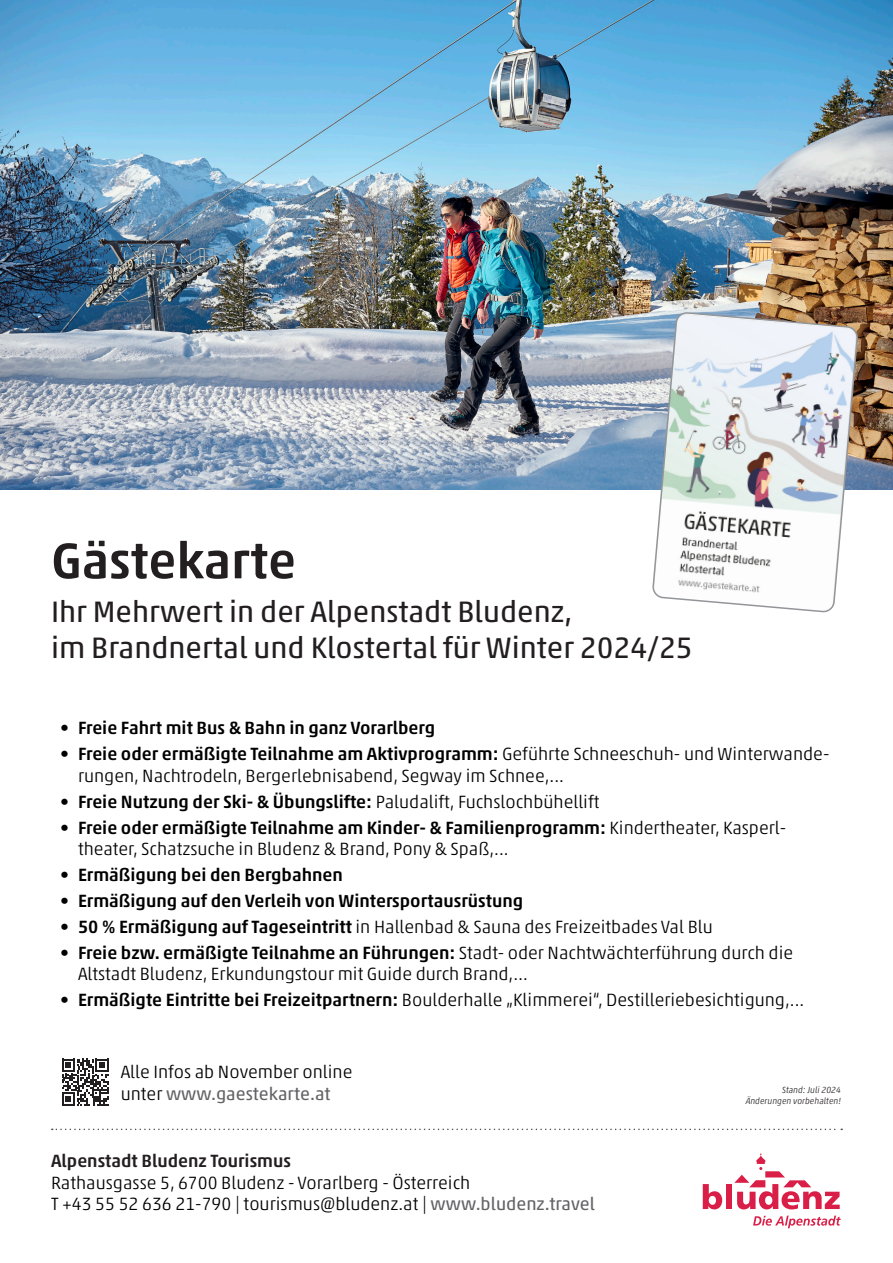
<style>
.page{position:relative;width:893px;height:1263px;background:#fff}
.page>*{position:absolute;margin:0;border:0;box-sizing:border-box;transform-origin:0 0}
.t1{font:500 51px "Akko Pro";color:#231f20}
.t2{font:30px/36px "Akko Pro";color:#231f20}
.t3{font:300 18px/21.6px "Akko Pro";color:#000}
.t4{font:500 18px "Akko Pro";color:#000}
.t5{font:italic 300 9px "Akko Pro";color:#231f20}
.s1{font-weight:500}
.s2{font-weight:300}
.s3{font-weight:400;color:#636366}
.s4{font-weight:500;color:#231f20}
</style>
<div class="page">
<img style="left:0;top:0;width:893px;height:489px">
<svg style="left:651px;top:311px;width:208px;height:302px"></svg>
<svg style="left:52px;top:1128px;width:790px;height:2px"></svg>
<svg style="left:753px;top:1215px;width:88px;height:13px"></svg>
<svg style="left:703px;top:1184px;width:19px;height:25px"></svg>
<div style="left:726px;top:1184px;width:6px;height:25px;background:#d91e47"></div>
<svg style="left:734px;top:1153px;width:106px;height:56px"></svg>
<svg style="left:62px;top:1059px;width:46px;height:46px"></svg>
<p class="t1" style="left:51px;top:530px;width:247px">Gästekarte</p>
<p class="t2" style="left:51px;top:593px;width:643px">Ihr Mehrwert in der Alpenstadt Bludenz,<br>im Brandnertal und Klostertal für Winter 2024/25</p>
<p class="t4" style="left:60px;top:717px;width:377px">• Freie Fahrt mit Bus &amp; Bahn in ganz Vorarlberg</p>
<p class="t3" style="left:78px;top:743px;width:753px;text-indent:-18px"><span class="s1">• Freie oder ermäßigte Teilnahme am Aktivprogramm:</span> Geführte Schneeschuh- und Winterwande&shy;rungen, Nachtrodeln, Bergerlebnisabend, Segway im Schnee,...</p>
<p class="t4" style="left:60px;top:790px;width:541px">• Freie Nutzung der Ski- &amp; Übungslifte: <span class="s2">Paludalift, Fuchslochbühellift</span></p>
<p class="t3" style="left:78px;top:816px;width:710px;text-indent:-18px"><span class="s1">• Freie oder ermäßigte Teilnahme am Kinder- &amp; Familienprogramm:</span> Kindertheater, Kasperl&shy;theater, Schatzsuche in Bludenz &amp; Brand, Pony &amp; Spaß,...</p>
<p class="t4" style="left:60px;top:864px;width:284px">• Ermäßigung bei den Bergbahnen</p>
<p class="t4" style="left:60px;top:890px;width:465px">• Ermäßigung auf den Verleih von Wintersportausrüstung</p>
<p class="t3" style="left:60px;top:915px;width:654px"><span class="s1">• 50 % Ermäßigung auf Tageseintritt</span> in Hallenbad &amp; Sauna des Freizeitbades Val Blu</p>
<p class="t3" style="left:78px;top:941px;width:717px;text-indent:-18px"><span class="s1">• Freie bzw. ermäßigte Teilnahme an Führungen:</span> Stadt- oder Nachtwächterführung durch die<br>Altstadt Bludenz, Erkundungstour mit Guide durch Brand,…</p>
<p class="t3" style="left:60px;top:989px;width:746px"><span class="s1">• Ermäßigte Eintritte bei Freizeitpartnern:</span> Boulderhalle „Klimmerei“, Destilleriebesichtigung,...</p>
<p class="t3" style="left:121px;top:1061px;width:233px">Alle Infos ab November online unter <span class="s3">www.gaestekarte.at</span></p>
<p class="t3" style="left:51px;top:1150px;width:421px"><span class="s4">Alpenstadt Bludenz Tourismus<br></span>Rathausgasse 5, 6700 Bludenz - Vorarlberg - Österreich</p>
<p class="t3" style="left:51px;top:1193px;width:545px">T +43 55 52 636 21-790 | tourismus@bludenz.at | <span class="s3">www.bludenz.travel</span></p>
<p class="t5" style="left:782px;top:1085px;width:60px">Stand: Juli 2024</p>
<p class="t5" style="left:746px;top:1095px;width:97px">Änderungen vorbehalten!</p>
</div>
